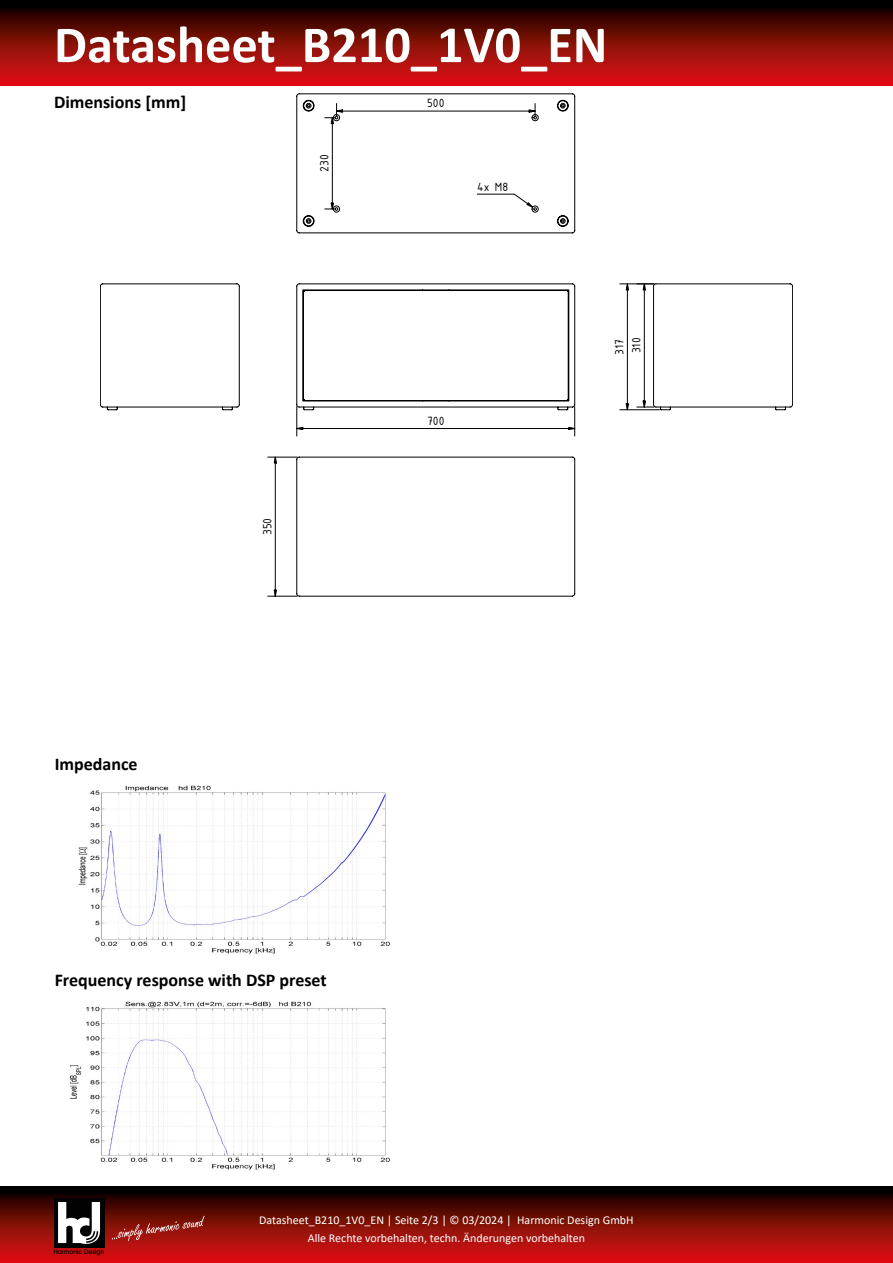
<style>
.page{position:relative;width:893px;height:1263px;background:#fff}
.page>*{position:absolute;margin:0;border:0;box-sizing:border-box;transform-origin:0 0}
.t1{font:700 52.5px "Calibri";color:#fff}
.t2{font:700 18px "Calibri";color:#000}
.t3{font:12.9px "ISOCPEUR";letter-spacing:.005em;color:#010202}
.t4{font:12px/18px "Calibri";color:#fff;text-align:center}
.t5{font:500 6.45px "Avant Garde IT Cby BT";color:#000}
</style>
<div class="page">
<svg style="left:100px;top:94px;width:693px;height:502px"></svg>
<svg style="left:324px;top:103px;width:213px;height:108px"></svg>
<svg style="left:294px;top:406px;width:283px;height:30px"></svg>
<svg style="left:619px;top:282px;width:41px;height:130px"></svg>
<svg style="left:267px;top:455px;width:31px;height:141px"></svg>
<svg style="left:0;top:1186px;width:893px;height:77px;background:#780a07"></svg>
<div style="left:54px;top:1198px;width:50px;height:49px;background:#020203"></div>
<svg style="left:58px;top:1202px;width:42px;height:42px"></svg>
<svg style="left:112px;top:1216px;width:93px;height:25px;background:#98281f"></svg>
<svg style="left:0;top:0;width:893px;height:85px;background:#790b07"></svg>
<img style="left:78px;top:785px;width:312px;height:169px">
<img style="left:69px;top:1001px;width:321px;height:169px">
<h1 class="t1" style="left:54px;top:8px;width:555px">Datasheet_B210_1V0_EN</h1>
<h2 class="t2" style="left:54px;top:89px;width:134px">Dimensions [mm]</h2>
<p class="t3" style="left:316px;top:172px;width:19px;rotate:-90deg">230</p>
<h2 class="t2" style="left:55px;top:751px;width:84px">Impedance</h2>
<p class="t3" style="left:259px;top:535px;width:19px;rotate:-90deg">350</p>
<h2 class="t2" style="left:55px;top:967px;width:274px">Frequency response with DSP preset</h2>
<p class="t3" style="left:427px;top:95px;width:19px">500</p>
<p class="t3" style="left:477px;top:179px;width:32px">4x M8</p>
<p class="t3" style="left:427px;top:412px;width:19px">700</p>
<p class="t3" style="left:611px;top:355px;width:17px;rotate:-90deg">317</p>
<p class="t3" style="left:628px;top:353px;width:17px;rotate:-90deg">310</p>
<p class="t5" style="left:54px;top:1248px;width:52px">Harmonic Design</p>
<p class="t4" style="left:259px;top:1211px;width:376px">Datasheet_B210_1V0_EN | Seite 2/3 | © 03/2024 | Harmonic Design GmbH<br>Alle Rechte vorbehalten, techn. Änderungen vorbehalten</p>
</div>
